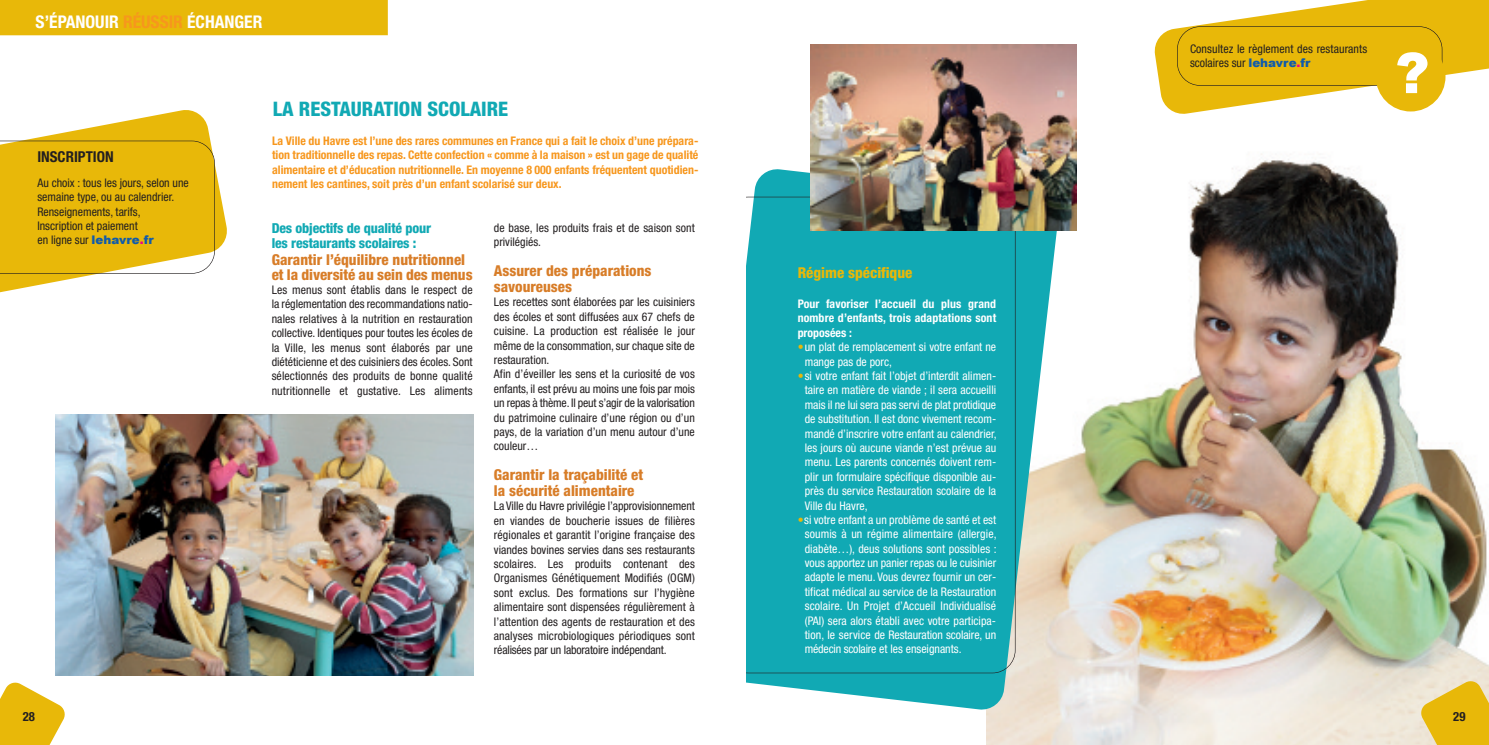
<style>
.page{position:relative;width:1489px;height:745px;background:#fff}
.page>*{position:absolute;margin:0;border:0;box-sizing:border-box;transform-origin:0 0}
.t1{font:900 56.12px "Arial";color:#fff}
.t2{font:800 condensed 20px "Helvetica Neue";color:#11a9b4}
.t3{font:700 condensed 17.5px "Helvetica Neue";color:#fff}
.t4{font:800 condensed 15px/15.6px "Helvetica Neue";color:#d87d28}
.t5{font:800 condensed 15px "Helvetica Neue";color:#e8b809}
.t6{font:700 condensed 15px "Helvetica Neue";color:#231f20}
.t7{font:800 condensed 13.75px/14.4px "Helvetica Neue";letter-spacing:-.01em;color:#11a9b4}
.t8{font:700 condensed 12.75px "Helvetica Neue";color:#231f20}
.t9{font:condensed 11.88px/14.4px "Helvetica Neue";color:#231f20}
.t10{font:condensed 11.88px/14.4px "Helvetica Neue";color:#fff;text-align:justify}
.t11{font:700 condensed 11.88px/14.2px "Helvetica Neue";color:#f7971d;text-align:justify}
.t12{font:700 condensed 11.88px/14.4px "Helvetica Neue";letter-spacing:.01em;color:#fff;text-align:justify}
.s1{color:#f7971d}
.s2{font-family:"Arial";font-weight:900;font-stretch:normal;color:#105baa}
.s3{font-family:"Arial";font-weight:900;font-stretch:normal;color:#ed028c}
.s4{color:#e8b809}
</style>
<div class="page">
<img style="left:986px;top:138px;width:502px;height:606px">
<svg style="left:1154px;top:0;width:334px;height:114px"></svg>
<div style="left:1176px;top:26px;width:266px;height:60px;border:1px solid #231f20;border-radius:23px"></div>
<div style="left:0;top:0;width:388px;height:35px;background:#e8b809"></div>
<svg style="left:1419px;top:679px;width:69px;height:65px;background:#e9c441"></svg>
<svg style="left:0;top:682px;width:65px;height:62px"></svg>
<svg style="left:746px;top:169px;width:312px;height:541px;background:#2bb0b8"></svg>
<svg style="left:0;top:110px;width:227px;height:183px"></svg>
<img style="left:810px;top:44px;width:266px;height:186px">
<div style="left:1375px;top:42px;width:70px;height:69px;background:#e8b809;border-radius:50%"></div>
<img style="left:55px;top:414px;width:418px;height:261px">
<h3 class="t3" style="left:36px;top:16px;width:228px">S’ÉPANOUIR <span class="s1">RÉUSSIR</span> ÉCHANGER</h3>
<p class="t6" style="left:37px;top:151px;width:78px">INSCRIPTION</p>
<p class="t9" style="left:37px;top:176px;width:153px">Au choix : tous les jours, selon une semaine type, ou au calendrier.<br>Renseignements, tarifs,<br>Inscription et paiement<br>en ligne sur <span class="s2">lehavre</span><span class="s3">.</span><span class="s2">fr</span></p>
<h2 class="t2" style="left:273px;top:101px;width:237px">LA RESTAURATION SCOLAIRE</h2>
<p class="t11" style="left:272px;top:134px;width:428px">La Ville du Havre est l’une des rares communes en France qui a fait le choix d’une prépara&shy;tion traditionnelle des repas. Cette confection « comme à la maison » est un gage de qualité alimentaire et d’éducation nutritionnelle. En moyenne 8 000 enfants fréquentent quotidien&shy;nement les cantines, soit près d’un enfant scolarisé sur deux.</p>
<p class="t7" style="left:272px;top:222px;width:161px">Des objectifs de qualité pour les restaurants scolaires :</p>
<p class="t4" style="left:272px;top:254px;width:202px;line-height:14.4px">Garantir l’équilibre nutritionnel et la diversité au sein des menus</p>
<p class="t9" style="left:272px;top:283px;width:202px;text-align:justify">Les menus sont établis dans le respect de la réglementation des recommandations natio&shy;nales relatives à la nutrition en restauration collective. Identiques pour toutes les écoles de la Ville, les menus sont élaborés par une diététicienne et des cuisiniers des écoles. Sont sélectionnés des produits de bonne qualité nutritionnelle et gustative. Les aliments</p>
<p class="t9" style="left:494px;top:221px;width:202px">de base, les produits frais et de saison sont privilégiés.</p>
<p class="t4" style="left:494px;top:264px;width:159px">Assurer des préparations savoureuses</p>
<p class="t9" style="left:494px;top:296px;width:202px">Les recettes sont élaborées par les cuisiniers des écoles et sont diffusées aux 67 chefs de cuisine. La production est réalisée le jour même de la consommation, sur chaque site de restauration.<br>Afin d’éveiller les sens et la curiosité de vos enfants, il est prévu au moins une fois par mois un repas à thème.Il peut s’agir de la valorisation du patrimoine culinaire d’une région ou d’un pays, de la variation d’un menu autour d’une couleur…</p>
<p class="t4" style="left:494px;top:468px;width:151px">Garantir la traçabilité et la sécurité alimentaire</p>
<p class="t9" style="left:494px;top:499px;width:202px;text-align:justify">La Ville du Havre privilégie l’approvisionnement en viandes de boucherie issues de filières régionales et garantit l’origine française des viandes bovines servies dans ses restaurants scolaires. Les produits contenant des Organismes Génétiquement Modifiés (OGM) sont exclus. Des formations sur l’hygiène alimentaire sont dispensées régulièrement à l’attention des agents de restauration et des analyses microbiologiques périodiques sont réalisées par un laboratoire indépendant.</p>
<p class="t5" style="left:797px;top:267px;width:116px">Régime spécifique</p>
<p class="t12" style="left:797px;top:297px;width:200px">Pour favoriser l’accueil du plus grand nombre d’enfants, trois adaptations sont proposées :</p>
<p class="t10" style="left:804px;top:340px;width:193px;text-indent:-7px"><span class="s4">•</span>un plat de remplacement si votre enfant ne mange pas de porc,</p>
<p class="t10" style="left:804px;top:369px;width:193px;text-indent:-7px"><span class="s4">•</span>si votre enfant fait l’objet d’interdit alimen&shy;taire en matière de viande ; il sera accueilli mais il ne lui sera pas servi de plat protidique de substitution. Il est donc vivement recom&shy;mandé d’inscrire votre enfant au calendrier, les jours où aucune viande n’est prévue au menu. Les parents concernés doivent rem&shy;plir un formulaire spécifique disponible au&shy;près du service Restauration scolaire de la Ville du Havre,</p>
<p class="t10" style="left:804px;top:513px;width:193px;text-indent:-7px"><span class="s4">•</span>si votre enfant a un problème de santé et est soumis à un régime alimentaire (allergie, diabète…), deus solutions sont possibles : vous apportez un panier repas ou le cuisinier adapte le menu. Vous devrez fournir un cer&shy;tificat médical au service de la Restauration scolaire. Un Projet d’Accueil Individualisé (PAI) sera alors établi avec votre participa&shy;tion, le service de Restauration scolaire, un médecin scolaire et les enseignants.</p>
<p class="t9" style="left:1189px;top:42px;width:179px">Consultez le règlement des restaurants scolaires sur <span class="s2">lehavre</span><span class="s3">.</span><span class="s2">fr</span></p>
<h1 class="t1" style="left:1394px;top:31px;width:36px">?</h1>
<p class="t8" style="left:23px;top:711px;width:14px">28</p>
<p class="t8" style="left:1453px;top:711px;width:14px">29</p>
</div>
